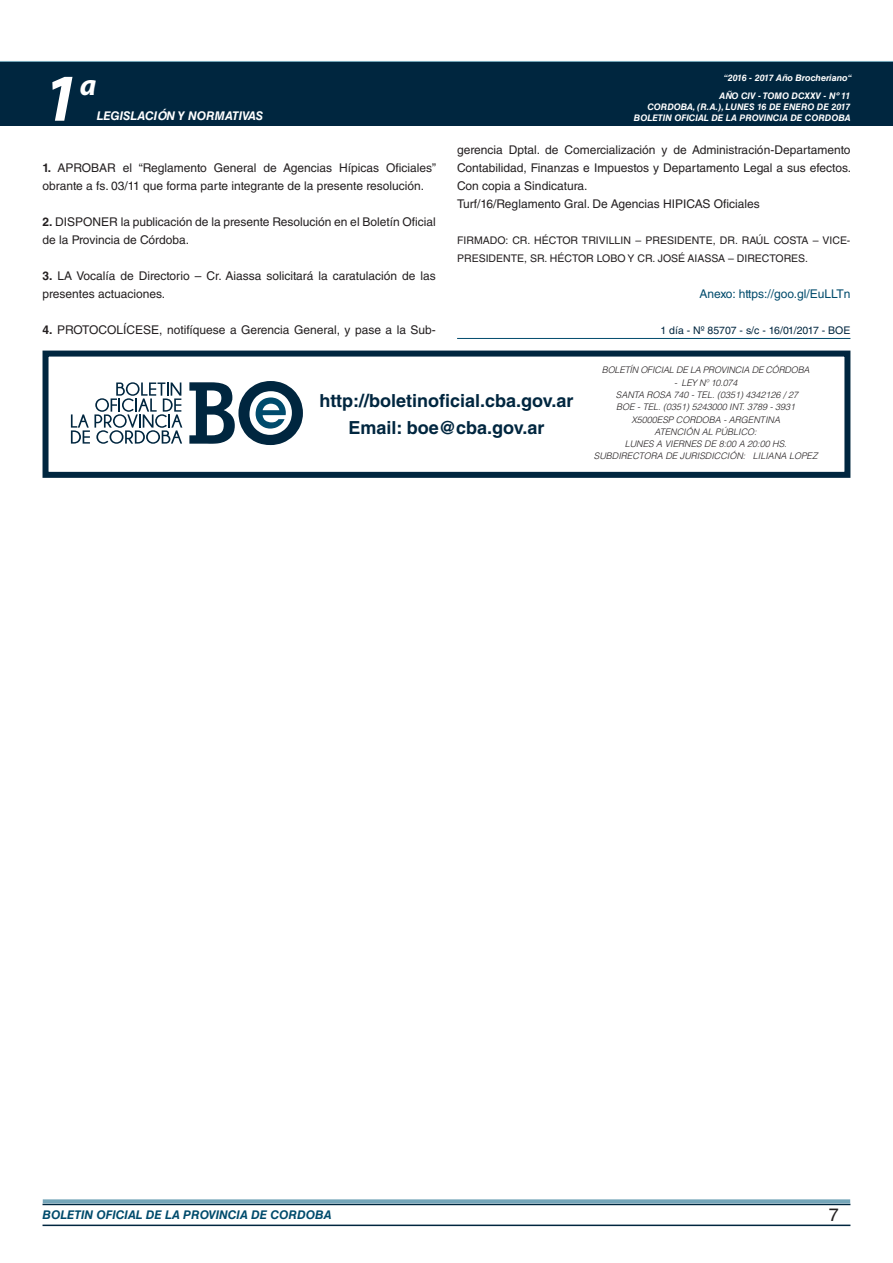
<style>
.page{position:relative;width:893px;height:1263px;background:#fff}
.page>*{position:absolute;margin:0;border:0;box-sizing:border-box;transform-origin:0 0}
.t1{font:italic 700 67.5px "Myriad Pro";color:#fff}
.t2{font:italic 700 30px "Myriad Pro";color:#fff}
.RESUELVE{font:700 18px "Helvetica LT Std";color:#00263f}
.t3{font:18px "Helvetica LT Std";color:#231f20}
.TEXTO_BASE{font:12px/18px "Helvetica LT Std";color:#231f20}
.t4{font:italic 700 12px "Helvetica LT Std";color:#004b6c}
.ANEXO{font:12px "Helvetica LT Std";color:#004b6c}
.t5{font:italic 700 12px "Helvetica LT Std";color:#fff}
.FIRMA{font:10.5px/18px "Helvetica LT Std";color:#231f20}
.FECHA_DE_VENCIMIENTO{font:10.5px "Helvetica LT Std";color:#00263f}
.TEXTO_REMATE_HOJA_FI{font:italic 300 9px "Helvetica LT Std";color:#231f20}
.t6{font:italic 700 9px/10.8px "Helvetica LT Std";color:#fff;text-align:right}
.TEXTO_REMATE_HOJA_FI-2{font:italic 300 9px "Helvetica LT Std";letter-spacing:-.02em;color:#231f20}
.s1{font-weight:700}
</style>
<div class="page">
<div style="left:0;top:61px;width:893px;height:6px;background:#73a5b8"></div>
<div style="left:0;top:62px;width:893px;height:64px;background:#00263f"></div>
<hr style="left:43px;top:1224px;width:807px;height:2px;background:#00263f">
<div style="left:42px;top:1198px;width:809px;height:8px;background:#fff;opacity:.75"></div>
<hr style="left:457px;top:338px;width:393px;height:1px;background:#004b6c">
<div style="left:43px;top:351px;width:807px;height:127px;border:6px solid #00263f"></div>
<svg style="left:189px;top:381px;width:114px;height:64px"></svg>
<svg style="left:71px;top:382px;width:111px;height:62px"></svg>
<h1 class="t1" style="left:43px;top:54px;width:38px">1</h1>
<h2 class="t2" style="left:80px;top:66px;width:18px">a</h2>
<p class="t5" style="left:97px;top:109px;width:168px">LEGISLACIÓN Y NORMATIVAS</p>
<p class="TEXTO_BASE" style="left:43px;top:159px;width:395px"><span class="s1">1.</span> APROBAR el “Reglamento General de Agencias Hípicas Oficiales” obrante a fs. 03/11 que forma parte integrante de la presente resolución.</p>
<p class="TEXTO_BASE" style="left:43px;top:213px;width:395px"><span class="s1">2.</span> DISPONER la publicación de la presente Resolución en el Boletín Oficial de la Provincia de Córdoba.</p>
<p class="TEXTO_BASE" style="left:43px;top:267px;width:395px"><span class="s1">3.</span> LA Vocalía de Directorio – Cr. Aiassa solicitará la caratulación de las presentes actuaciones.</p>
<p class="TEXTO_BASE" style="left:43px;top:321px;width:395px"><span class="s1">4.</span> PROTOCOLÍCESE, notifíquese a Gerencia General, y pase a la Sub-</p>
<p class="t6" style="left:724px;top:72px;width:130px">“2016 - 2017 Año Brocheriano“</p>
<p class="t6" style="left:634px;top:91px;width:218px">AÑO CIV - TOMO DCXXV - Nº 11<br>CORDOBA, (R.A.), LUNES 16 DE ENERO DE 2017<br>BOLETIN OFICIAL DE LA PROVINCIA DE CORDOBA</p>
<p class="TEXTO_BASE" style="left:457px;top:141px;width:396px;text-align:justify">gerencia Dptal. de Comercialización y de Administración-Departamento Contabilidad, Finanzas e Impuestos y Departamento Legal a sus efectos.<br>Con copia a Sindicatura.</p>
<p class="TEXTO_BASE" style="left:457px;top:195px;width:304px">Turf/16/Reglamento Gral. De Agencias HIPICAS Oficiales</p>
<p class="FIRMA" style="left:457px;top:231px;width:395px">FIRMADO: CR. HÉCTOR TRIVILLIN – PRESIDENTE, DR. RAÚL COSTA – VICE-<br>PRESIDENTE, SR. HÉCTOR LOBO Y CR. JOSÉ AIASSA – DIRECTORES.</p>
<p class="ANEXO" style="left:699px;top:287px;width:153px">Anexo: https://goo.gl/EuLLTn</p>
<p class="FECHA_DE_VENCIMIENTO" style="left:660px;top:324px;width:191px">1 día - Nº 85707 - s/c - 16/01/2017 - BOE</p>
<p class="RESUELVE" style="left:320px;top:390px;width:255px">http://boletinoficial.cba.gov.ar</p>
<p class="RESUELVE" style="left:348px;top:417px;width:198px">Email: boe@cba.gov.ar</p>
<p class="TEXTO_REMATE_HOJA_FI-2" style="left:602px;top:365px;width:209px">BOLETÍN OFICIAL DE LA PROVINCIA DE CÓRDOBA</p>
<p class="TEXTO_REMATE_HOJA_FI-2" style="left:674px;top:377px;width:65px">- LEY Nº 10.074</p>
<p class="TEXTO_REMATE_HOJA_FI" style="left:616px;top:389px;width:184px">SANTA ROSA 740 - TEL. (0351) 4342126 / 27</p>
<p class="TEXTO_REMATE_HOJA_FI" style="left:616px;top:401px;width:181px">BOE - TEL. (0351) 5243000 INT. 3789 - 3931</p>
<p class="TEXTO_REMATE_HOJA_FI" style="left:631px;top:414px;width:150px">X5000ESP CORDOBA - ARGENTINA</p>
<p class="TEXTO_REMATE_HOJA_FI" style="left:655px;top:426px;width:104px">ATENCIÓN AL PÚBLICO:</p>
<p class="TEXTO_REMATE_HOJA_FI" style="left:625px;top:438px;width:164px">LUNES A VIERNES DE 8:00 A 20:00 HS.</p>
<p class="TEXTO_REMATE_HOJA_FI" style="left:594px;top:451px;width:225px">SUBDIRECTORA DE JURISDICCIÓN: LILIANA LOPEZ</p>
<p class="t4" style="left:43px;top:1208px;width:290px">BOLETIN OFICIAL DE LA PROVINCIA DE CORDOBA</p>
<h3 class="t3" style="left:829px;top:1204px;width:12px">7</h3>
</div>
